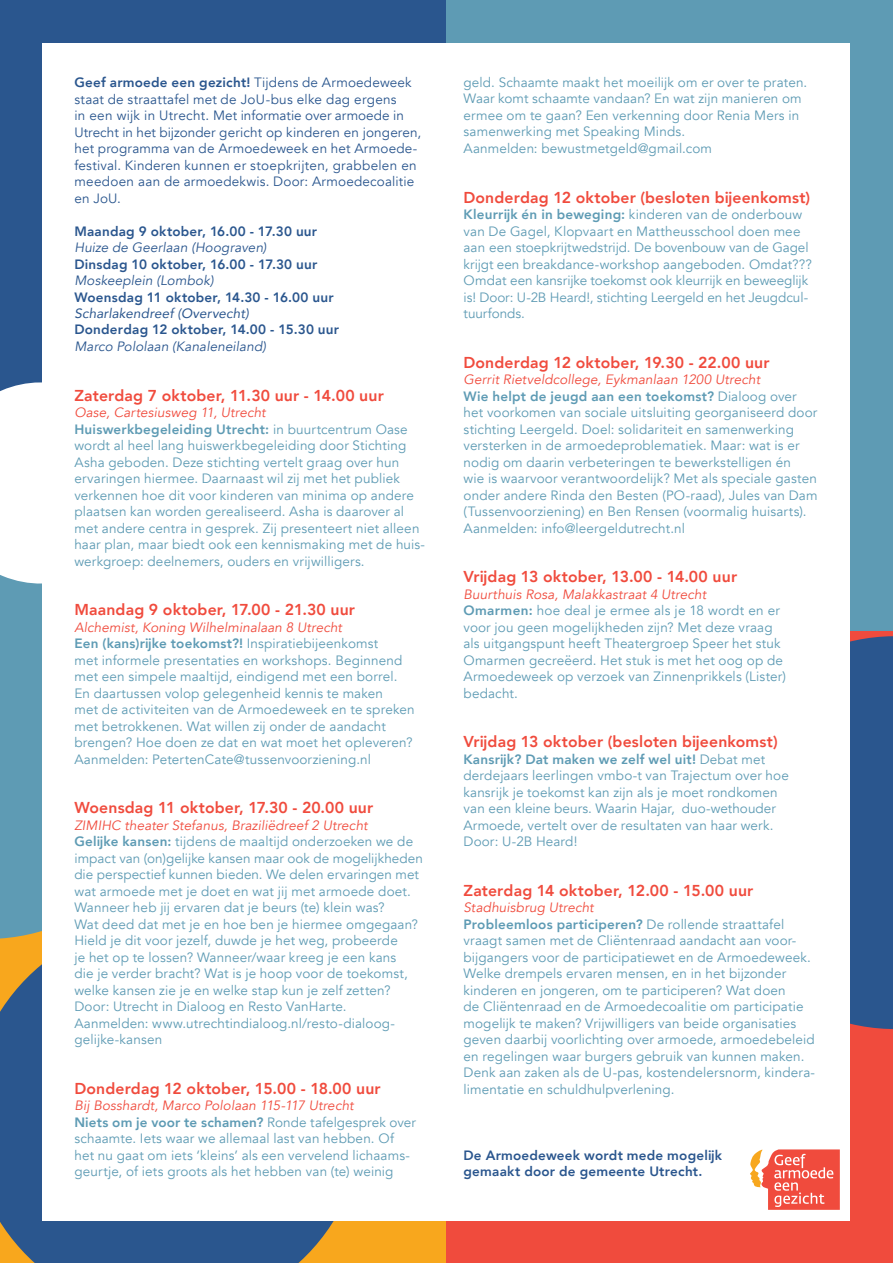
<style>
.page{position:relative;width:893px;height:1263px;background:#fff}
.page>*{position:absolute;margin:0;border:0;box-sizing:border-box;transform-origin:0 0}
.t1{font:800 15.75px "Avenir";letter-spacing:.01em;color:#f04b3d}
.t2{font:13.5px/16.5px "Avenir";letter-spacing:.01em;color:#5e9bb4}
.t3{font:13.5px/16.5px "Avenir";letter-spacing:.015em;color:#2a568e}
.t4{font:800 13.5px/16.5px "Avenir";letter-spacing:.015em;color:#2a568e}
.t5{font:italic 13.5px "Avenir";letter-spacing:.01em;color:#2a568e}
.t6{font:italic 13.5px "Avenir";letter-spacing:.01em;color:#2a568e}
.s1{font-weight:800}
.s2{font-style:italic;color:#f04b3d}
</style>
<div class="page">
<div style="left:0;top:0;width:446px;height:631px;background:#2a568e"></div>
<div style="left:446px;top:0;width:447px;height:632px;background:#5e9bb4"></div>
<div style="left:446px;top:632px;width:447px;height:631px;background:#f04b3d"></div>
<div style="left:0;top:597px;width:43px;height:295px;background:#5e9bb4"></div>
<svg style="left:0;top:369px;width:43px;height:228px;background:#e4ecf1"></svg>
<div style="left:850px;top:631px;width:43px;height:399px;background:#2a568e"></div>
<svg style="left:0;top:892px;width:391px;height:371px;background:#586d7d"></svg>
<div style="left:43px;top:43px;width:807px;height:1177px;background:#fff"></div>
<svg style="left:750px;top:1149px;width:90px;height:61px"></svg>
<p class="t3" style="left:74px;top:74px;width:348px"><span class="s1">Geef armoede een gezicht!</span> Tijdens de Armoedeweek staat de straattafel met de JoU-bus elke dag ergens<br>in een wijk in Utrecht. Met informatie over armoede in Utrecht in het bijzonder gericht op kinderen en jongeren, het programma van de Armoedeweek en het Armoede&shy;festival. Kinderen kunnen er stoepkrijten, grabbelen en meedoen aan de armoedekwis. Door: Armoedecoalitie en JoU.</p>
<p class="t4" style="left:74px;top:223px;width:244px">Maandag 9 oktober, 16.00 - 17.30 uur</p>
<p class="t5" style="left:74px;top:239px;width:194px">Huize de Geerlaan (Hoograven)</p>
<p class="t4" style="left:74px;top:256px;width:245px">Dinsdag 10 oktober, 16.00 - 17.30 uur</p>
<p class="t5" style="left:74px;top:272px;width:141px">Moskeeplein (Lombok)</p>
<p class="t4" style="left:74px;top:289px;width:261px">Woensdag 11 oktober, 14.30 - 16.00 uur</p>
<p class="t6" style="left:74px;top:305px;width:176px">Scharlakendreef (Overvecht)</p>
<p class="t4" style="left:74px;top:322px;width:266px">Donderdag 12 oktober, 14.00 - 15.30 uur</p>
<p class="t5" style="left:74px;top:338px;width:193px">Marco Pololaan (Kanaleneiland)</p>
<p class="t1" style="left:74px;top:383px;width:311px">Zaterdag 7 oktober, 11.30 uur - 14.00 uur</p>
<p class="t2" style="left:74px;top:404px;width:352px"><span class="s2">Oase, Cartesiusweg 11, Utrecht<br></span><span class="s1">Huiswerkbegeleiding Utrecht:</span> in buurtcentrum Oase wordt al heel lang huiswerkbegeleiding door Stichting Asha geboden. Deze stichting vertelt graag over hun ervaringen hiermee. Daarnaast wil zij met het publiek verkennen hoe dit voor kinderen van minima op andere plaatsen kan worden gerealiseerd. Asha is daarover al met andere centra in gesprek. Zij presenteert niet alleen haar plan, maar biedt ook een kennismaking met de huis&shy;werkgroep: deelnemers, ouders en vrijwilligers.</p>
<p class="t1" style="left:74px;top:597px;width:282px">Maandag 9 oktober, 17.00 - 21.30 uur</p>
<p class="t2" style="left:74px;top:619px;width:342px"><span class="s2">Alchemist, Koning Wilhelminalaan 8 Utrecht<br></span><span class="s1">Een (kans)rijke toekomst?!</span> Inspiratiebijeenkomst<br>met informele presentaties en workshops. Beginnend met een simpele maaltijd, eindigend met een borrel.<br>En daartussen volop gelegenheid kennis te maken<br>met de activiteiten van de Armoedeweek en te spreken met betrokkenen. Wat willen zij onder de aandacht brengen? Hoe doen ze dat en wat moet het opleveren?<br>Aanmelden: PetertenCate@tussenvoorziening.nl</p>
<p class="t1" style="left:74px;top:795px;width:300px">Woensdag 11 oktober, 17.30 - 20.00 uur</p>
<p class="t2" style="left:74px;top:817px;width:350px"><span class="s2">ZIMIHC theater Stefanus, Braziliëdreef 2 Utrecht<br></span><span class="s1">Gelijke kansen:</span> tijdens de maaltijd onderzoeken we de impact van (on)gelijke kansen maar ook de mogelijkheden die perspectief kunnen bieden. We delen ervaringen met wat armoede met je doet en wat jij met armoede doet.<br>Wanneer heb jij ervaren dat je beurs (te) klein was?<br>Wat deed dat met je en hoe ben je hiermee omgegaan?<br>Hield je dit voor jezelf, duwde je het weg, probeerde<br>je het op te lossen? Wanneer/waar kreeg je een kans<br>die je verder bracht? Wat is je hoop voor de toekomst, welke kansen zie je en welke stap kun je zelf zetten?<br>Door: Utrecht in Dialoog en Resto VanHarte.<br>Aanmelden: www.utrechtindialoog.nl/resto-dialoog&shy;gelijke-kansen</p>
<p class="t1" style="left:74px;top:1076px;width:308px">Donderdag 12 oktober, 15.00 - 18.00 uur</p>
<p class="t2" style="left:74px;top:1097px;width:343px"><span class="s2">Bij Bosshardt, Marco Pololaan 115-117 Utrecht<br></span><span class="s1">Niets om je voor te schamen?</span> Ronde tafelgesprek over schaamte. Iets waar we allemaal last van hebben. Of het nu gaat om iets ‘kleins’ als een vervelend lichaams&shy;geurtje, of iets groots als het hebben van (te) weinig</p>
<p class="t2" style="left:463px;top:74px;width:345px">geld. Schaamte maakt het moeilijk om er over te praten.<br>Waar komt schaamte vandaan? En wat zijn manieren om ermee om te gaan? Een verkenning door Renia Mers in samenwerking met Speaking Minds.<br>Aanmelden: bewustmetgeld@gmail.com</p>
<p class="t1" style="left:463px;top:185px;width:348px">Donderdag 12 oktober (besloten bijeenkomst)</p>
<p class="t2" style="left:463px;top:206px;width:350px"><span class="s1">Kleurrijk én in beweging:</span> kinderen van de onderbouw van De Gagel, Klopvaart en Mattheusschool doen mee aan een stoepkrijtwedstrijd. De bovenbouw van de Gagel krijgt een breakdance-workshop aangeboden. Omdat???<br>Omdat een kansrijke toekomst ook kleurrijk en beweeglijk is! Door: U-2B Heard!, stichting Leergeld en het Jeugdcul&shy;tuurfonds.</p>
<p class="t1" style="left:463px;top:350px;width:308px">Donderdag 12 oktober, 19.30 - 22.00 uur</p>
<p class="t2" style="left:463px;top:371px;width:356px"><span class="s2">Gerrit Rietveldcollege, Eykmanlaan 1200 Utrecht<br></span><span class="s1">Wie helpt de jeugd aan een toekomst?</span> Dialoog over het voorkomen van sociale uitsluiting georganiseerd door stichting Leergeld. Doel: solidariteit en samenwerking versterken in de armoedeproblematiek. Maar: wat is er nodig om daarin verbeteringen te bewerkstelligen én<br>wie is waarvoor verantwoordelijk? Met als speciale gasten onder andere Rinda den Besten (PO-raad), Jules van Dam (Tussenvoorziening) en Ben Rensen (voormalig huisarts).<br>Aanmelden: info@leergeldutrecht.nl</p>
<p class="t1" style="left:463px;top:564px;width:275px">Vrijdag 13 oktober, 13.00 - 14.00 uur</p>
<p class="t2" style="left:463px;top:586px;width:324px"><span class="s2">Buurthuis Rosa, Malakkastraat 4 Utrecht<br></span><span class="s1">Omarmen:</span> hoe deal je ermee als je 18 wordt en er voor jou geen mogelijkheden zijn? Met deze vraag als uitgangspunt heeft Theatergroep Speer het stuk Omarmen gecreëerd. Het stuk is met het oog op de Armoedeweek op verzoek van Zinnenprikkels (Lister) bedacht.</p>
<p class="t1" style="left:463px;top:729px;width:316px">Vrijdag 13 oktober (besloten bijeenkomst)</p>
<p class="t2" style="left:463px;top:751px;width:327px"><span class="s1">Kansrijk? Dat maken we zelf wel uit!</span> Debat met derdejaars leerlingen vmbo-t van Trajectum over hoe kansrijk je toekomst kan zijn als je moet rondkomen van een kleine beurs. Waarin Hajar, duo-wethouder Armoede, vertelt over de resultaten van haar werk.<br>Door: U-2B Heard!</p>
<p class="t1" style="left:463px;top:878px;width:291px">Zaterdag 14 oktober, 12.00 - 15.00 uur</p>
<p class="t2" style="left:463px;top:899px;width:353px"><span class="s2">Stadhuisbrug Utrecht<br></span><span class="s1">Probleemloos participeren?</span> De rollende straattafel vraagt samen met de Cliëntenraad aandacht aan voor&shy;bijgangers voor de participatiewet en de Armoedeweek.<br>Welke drempels ervaren mensen, en in het bijzonder kinderen en jongeren, om te participeren? Wat doen<br>de Cliëntenraad en de Armoedecoalitie om participatie mogelijk te maken? Vrijwilligers van beide organisaties geven daarbij voorlichting over armoede, armoedebeleid en regelingen waar burgers gebruik van kunnen maken.<br>Denk aan zaken als de U-pas, kostendelersnorm, kindera&shy;limentatie en schuldhulpverlening.</p>
<p class="t4" style="left:463px;top:1147px;width:260px">De Armoedeweek wordt mede mogelijk gemaakt door de gemeente Utrecht.</p>
</div>
